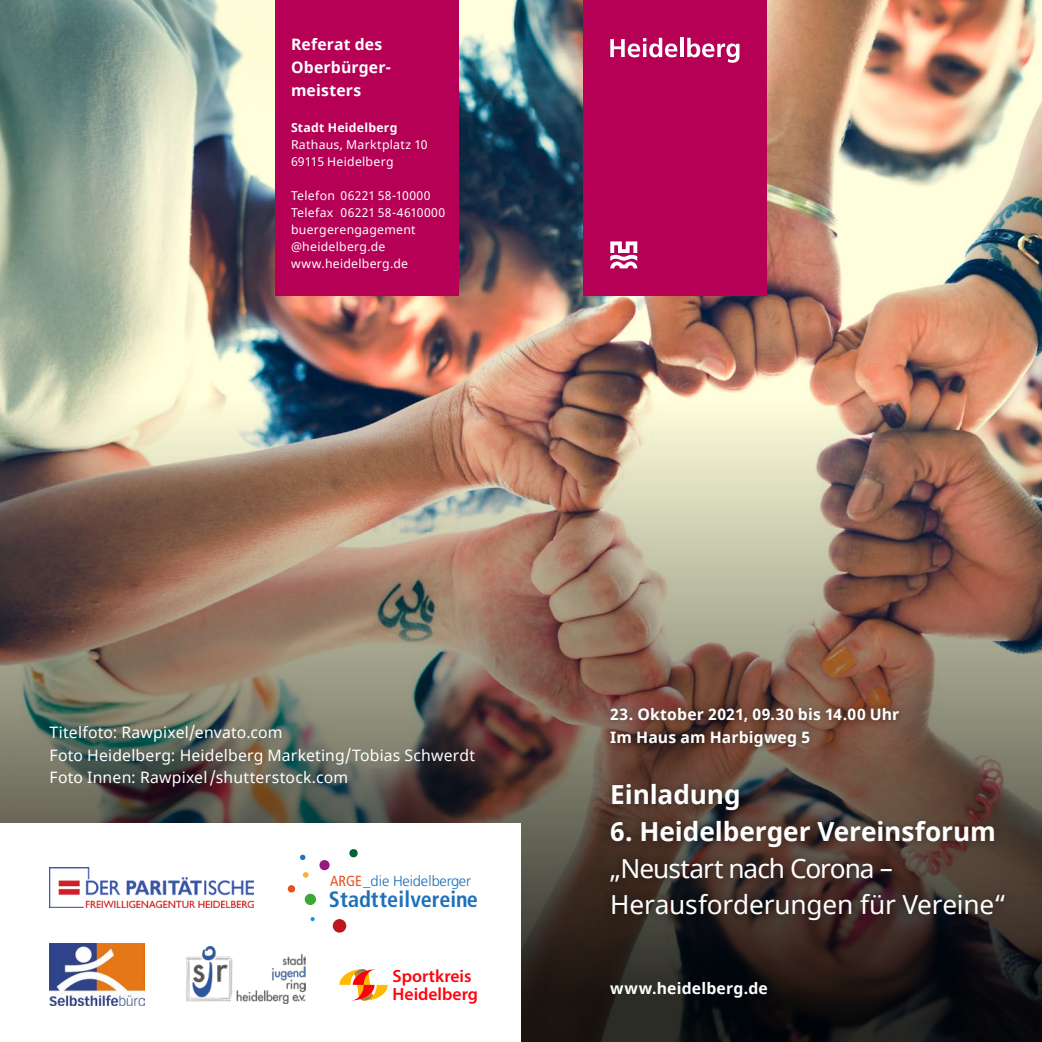
<style>
.page{position:relative;width:1042px;height:1042px;background:#fff}
.page>*{position:absolute;margin:0;border:0;box-sizing:border-box;transform-origin:0 0}
.Kapitelstarter_Einle{font:26.25px/36.8px "Noto Sans";letter-spacing:-.01em;color:#fff}
.Kapitelstarter_Einle-2{font:700 26.25px "Noto Sans";letter-spacing:-.005em;color:#fff}
.t1{font:700 condensed 22.22px "Frutiger";letter-spacing:-.01em;color:#1d71b8}
.t2{font:600 17.68px/18.4px "Myriad Pro";color:#ff030f}
._9pt_Light_s_Fließte{font:15.75px "Noto Sans";letter-spacing:.015em;color:#fff}
.Titel_Domain_9pt_Bol{font:700 15.75px "Noto Sans";letter-spacing:.015em;color:#fff}
.Amt_Impressumtitel_9{font:700 15.75px/22.8px "Noto Sans";letter-spacing:.015em;color:#fff}
.Kapitelstarter_Einle-3{font:700 15.75px "Noto Sans";letter-spacing:.01em;color:#fff}
.t3{font:300 14.7px "Frutiger";letter-spacing:.005em;color:#1d71b8}
.Adresse_Impressumtex{font:12.25px/17.2px "Noto Sans";letter-spacing:.025em;color:#fff}
.StadtHD_7pt_Bold_w{font:700 12.25px "Noto Sans";letter-spacing:.02em;color:#fff}
.s1{font-weight:400;font-stretch:condensed;color:#e94e1b}
</style>
<div class="page">
<img style="left:0;top:0;width:1042px;height:397px">
<img style="left:0;top:397px;width:1042px;height:645px">
<div style="left:0;top:823px;width:521px;height:219px;background:#fff"></div>
<img style="left:50px;top:867px;width:203px;height:40px">
<img style="left:185px;top:946px;width:121px;height:57px">
<svg style="left:339px;top:969px;width:49px;height:32px"></svg>
<img style="left:50px;top:943px;width:94px;height:63px">
<div style="left:288px;top:885px;width:7px;height:7px;background:#e94e1b;border-radius:50%"></div>
<div style="left:305px;top:894px;width:11px;height:11px;background:#3aaa35;border-radius:50%"></div>
<svg style="left:303px;top:872px;width:6px;height:6px"></svg>
<svg style="left:310px;top:917px;width:5px;height:4px"></svg>
<svg style="left:319px;top:860px;width:11px;height:11px"></svg>
<svg style="left:300px;top:854px;width:6px;height:6px"></svg>
<div style="left:333px;top:919px;width:13px;height:13px;background:#be1622;border-radius:50%"></div>
<svg style="left:349px;top:849px;width:9px;height:9px"></svg>
<div style="left:602px;top:700px;width:411px;height:229px;background:#000;opacity:.3"></div>
<div style="left:583px;top:0;width:183px;height:295px;background:#b60056"></div>
<svg style="left:610px;top:241px;width:27px;height:27px"></svg>
<svg style="left:610px;top:38px;width:67px;height:19px"></svg>
<hr style="left:680px;top:38px;width:3px;height:19px;background:#fff">
<svg style="left:687px;top:38px;width:52px;height:25px"></svg>
<div style="left:275px;top:0;width:183px;height:295px;background:#b60056"></div>
<p class="Amt_Impressumtitel_9" style="left:291px;top:34px;width:102px">Referat des<br>Oberbürger&shy;meisters</p>
<p class="StadtHD_7pt_Bold_w" style="left:291px;top:119px;width:108px">Stadt Heidelberg</p>
<p class="Adresse_Impressumtex" style="left:291px;top:136px;width:138px">Rathaus, Marktplatz 10</p>
<p class="Adresse_Impressumtex" style="left:291px;top:153px;width:104px">69115 Heidelberg</p>
<p class="Adresse_Impressumtex" style="left:291px;top:188px;width:156px">Telefon 06221 58-10000<br>Telefax 06221 58-4610000 buergerengagement @heidelberg.de</p>
<p class="Adresse_Impressumtex" style="left:291px;top:256px;width:119px">www.heidelberg.de</p>
<p class="_9pt_Light_s_Fließte" style="left:50px;top:721px;width:235px">Titelfoto: Rawpixel/envato.com</p>
<p class="_9pt_Light_s_Fließte" style="left:50px;top:744px;width:427px">Foto Heidelberg: Heidelberg Marketing/Tobias Schwerdt</p>
<p class="_9pt_Light_s_Fließte" style="left:50px;top:767px;width:300px">Foto Innen: Rawpixel /shutterstock.com</p>
<p class="t3" style="left:330px;top:873px;width:142px"><span class="s1">ARGE</span>_die Heidelberger</p>
<p class="t1" style="left:329px;top:886px;width:151px">Stadtteilvereine</p>
<p class="t2" style="left:393px;top:966px;width:87px">Sportkreis<br>Heidelberg</p>
<p class="Titel_Domain_9pt_Bol" style="left:610px;top:703px;width:291px">23. Oktober 2021, 09.30 bis 14.00 Uhr</p>
<p class="Kapitelstarter_Einle-3" style="left:610px;top:726px;width:201px">Im Haus am Harbigweg 5</p>
<p class="Kapitelstarter_Einle-2" style="left:610px;top:776px;width:132px">Einladung</p>
<p class="Kapitelstarter_Einle-2" style="left:610px;top:813px;width:387px">6. Heidelberger Vereinsforum</p>
<p class="Kapitelstarter_Einle" style="left:610px;top:850px;width:398px">„Neustart nach Corona –<br>Herausforderungen für Vereine“</p>
<p class="Titel_Domain_9pt_Bol" style="left:610px;top:977px;width:159px">www.heidelberg.de</p>
</div>
